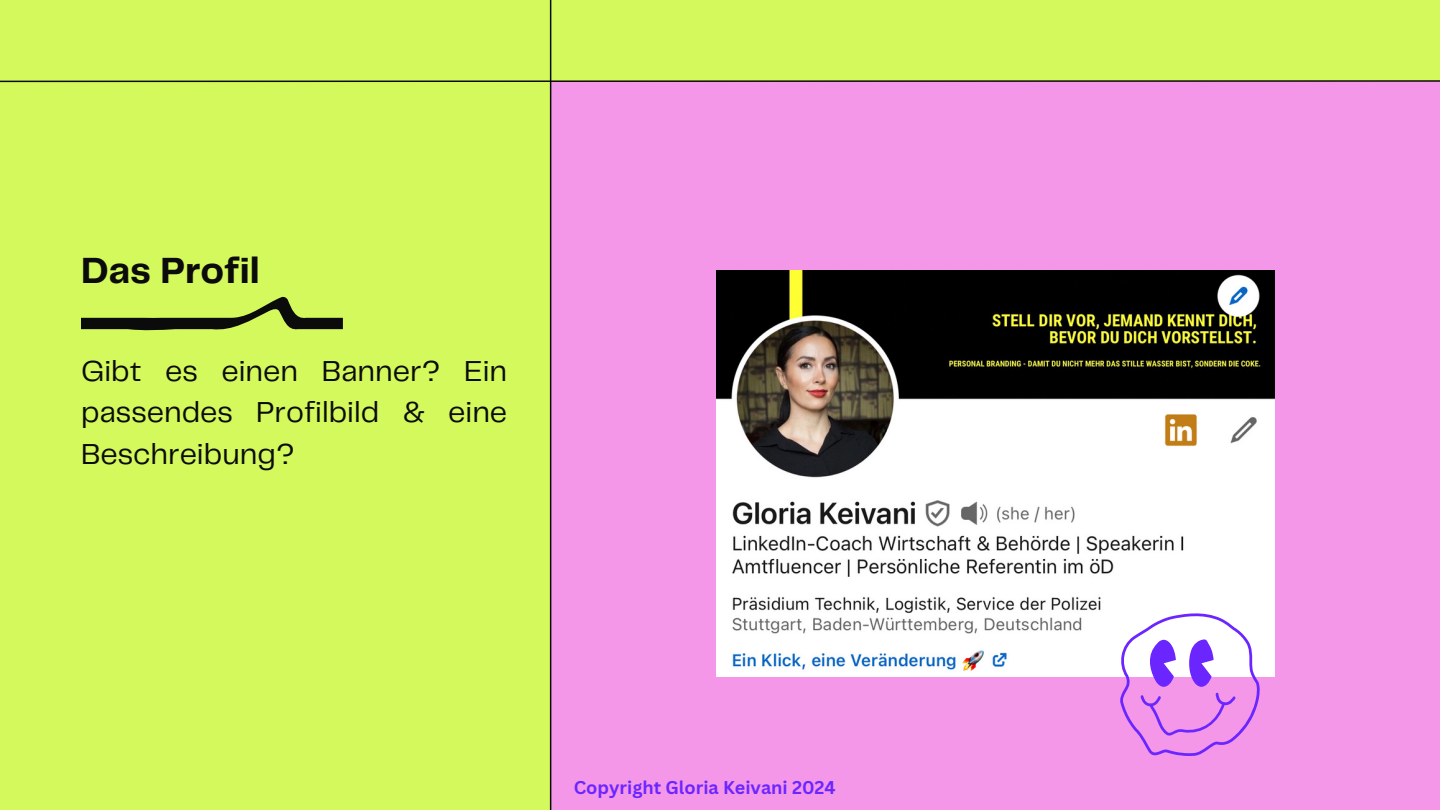
<style>
.page{position:relative;width:1440px;height:810px;background:#d3f95c}
.page>*{position:absolute;margin:0;border:0;box-sizing:border-box;transform-origin:0 0}
.t1{font:700 37.8px "Telegraf";color:#0c0b0b}
.t2{font:30px/41.2px "Telegraf";color:#0c0b0b;text-align:justify}
.t3{font:700 18px "Canva Sans";color:#6b26ff}
</style>
<div class="page">
<div style="left:551px;top:81px;width:889px;height:729px;background:#f597e9"></div>
<svg style="left:0;top:79px;width:1440px;height:4px"></svg>
<hr style="left:550px;top:0;width:1px;height:810px;background:#0c0b0b">
<img style="left:717px;top:270px;width:557px;height:407px">
<svg style="left:81px;top:296px;width:262px;height:35px"></svg>
<svg style="left:1119px;top:611px;width:141px;height:145px"></svg>
<p class="t1" style="left:81px;top:255px;width:180px">Das Profil</p>
<h1 class="t2" style="left:81px;top:352px;width:428px">Gibt es einen Banner? Ein passendes Profilbild &amp; eine Beschreibung?</h1>
<p class="t3" style="left:574px;top:774px;width:264px">Copyright Gloria Keivani 2024</p>
</div>
